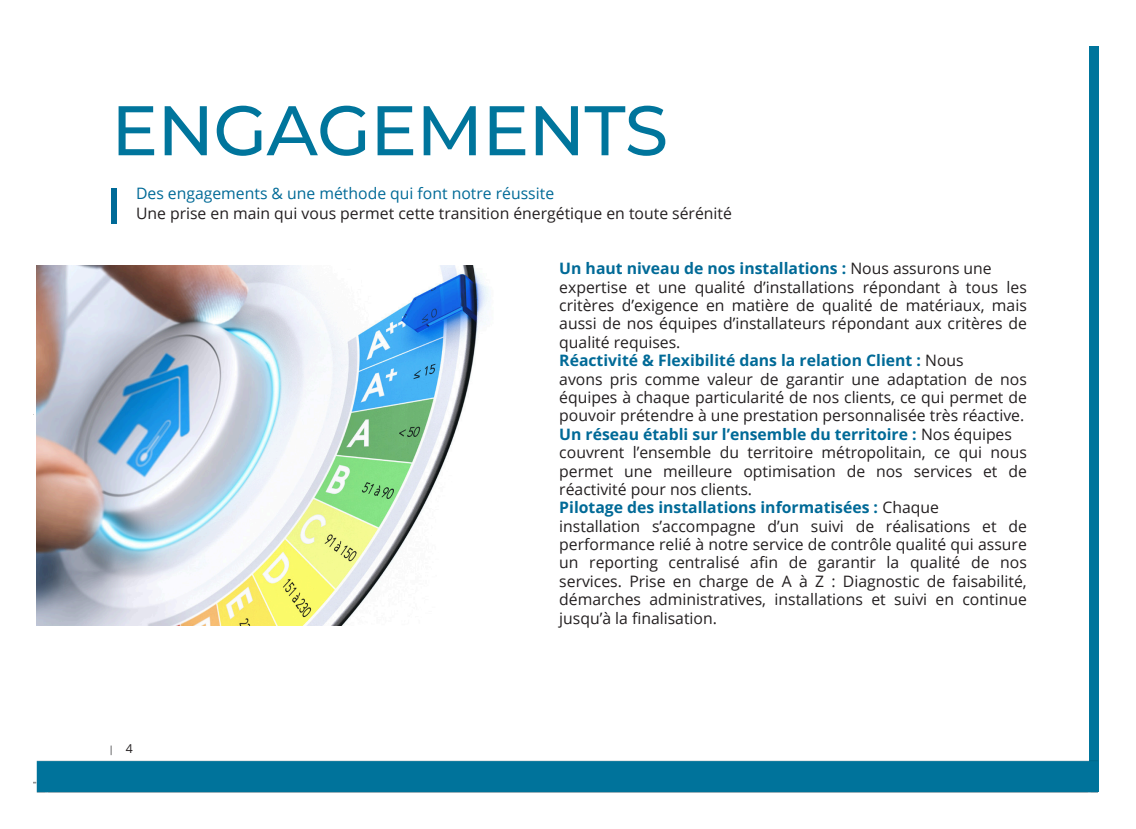
<style>
.page{position:relative;width:1136px;height:829px;background:#fff}
.page>*{position:absolute;margin:0;border:0;box-sizing:border-box;transform-origin:0 0}
.t1{font:500 70px "Montserrat";letter-spacing:-.01em;color:#00759c}
.t2{font:15.75px/18.4px "Open Sans";color:#231f20;text-align:justify}
.t3{font:700 15.75px "Open Sans";color:#006a97}
.t4{font:12.25px "Open Sans";color:#231f20}
.s1{color:#006a97}
.s2{font-weight:400;color:#231f20}
</style>
<div class="page">
<div style="left:1088px;top:47px;width:10px;height:744px;background:#00759c"></div>
<img style="left:33px;top:52px;width:1064px;height:740px">
<p class="t1" style="left:111px;top:87px;width:558px">ENGAGEMENTS</p>
<p class="t2" style="left:136px;top:183px;width:597px;line-height:19.6px"><span class="s1">Des engagements &amp; une méthode qui font notre réussite<br></span>Une prise en main qui vous permet cette transition énergétique en toute sérénité</p>
<p class="t3" style="left:559px;top:257px;width:434px">Un haut niveau de nos installations : <span class="s2">Nous assurons une</span></p>
<p class="t2" style="left:559px;top:277px;width:469px">expertise et une qualité d’installations répondant à tous les critères d’exigence en matière de qualité de matériaux, mais aussi de nos équipes d’installateurs répondant aux critères de qualité requises.</p>
<p class="t3" style="left:559px;top:349px;width:406px">Réactivité &amp; Flexibilité dans la relation Client : <span class="s2">Nous</span></p>
<p class="t2" style="left:559px;top:369px;width:469px">avons pris comme valeur de garantir une adaptation de nos équipes à chaque particularité de nos clients, ce qui permet de pouvoir prétendre à une prestation personnalisée très réactive.</p>
<p class="t3" style="left:559px;top:422px;width:454px">Un réseau établi sur l’ensemble du territoire : <span class="s2">Nos équipes</span></p>
<p class="t2" style="left:559px;top:442px;width:469px">couvrent l’ensemble du territoire métropolitain, ce qui nous permet une meilleure optimisation de nos services et de réactivité pour nos clients.</p>
<p class="t3" style="left:559px;top:496px;width:381px">Pilotage des installations informatisées : <span class="s2">Chaque</span></p>
<p class="t2" style="left:559px;top:516px;width:469px">installation s’accompagne d’un suivi de réalisations et de performance relié à notre service de contrôle qualité qui assure un reporting centralisé afin de garantir la qualité de nos services. Prise en charge de A à Z : Diagnostic de faisabilité, démarches administratives, installations et suivi en continue jusqu’à la finalisation.</p>
<p class="t4" style="left:126px;top:739px;width:8px">4</p>
</div>
